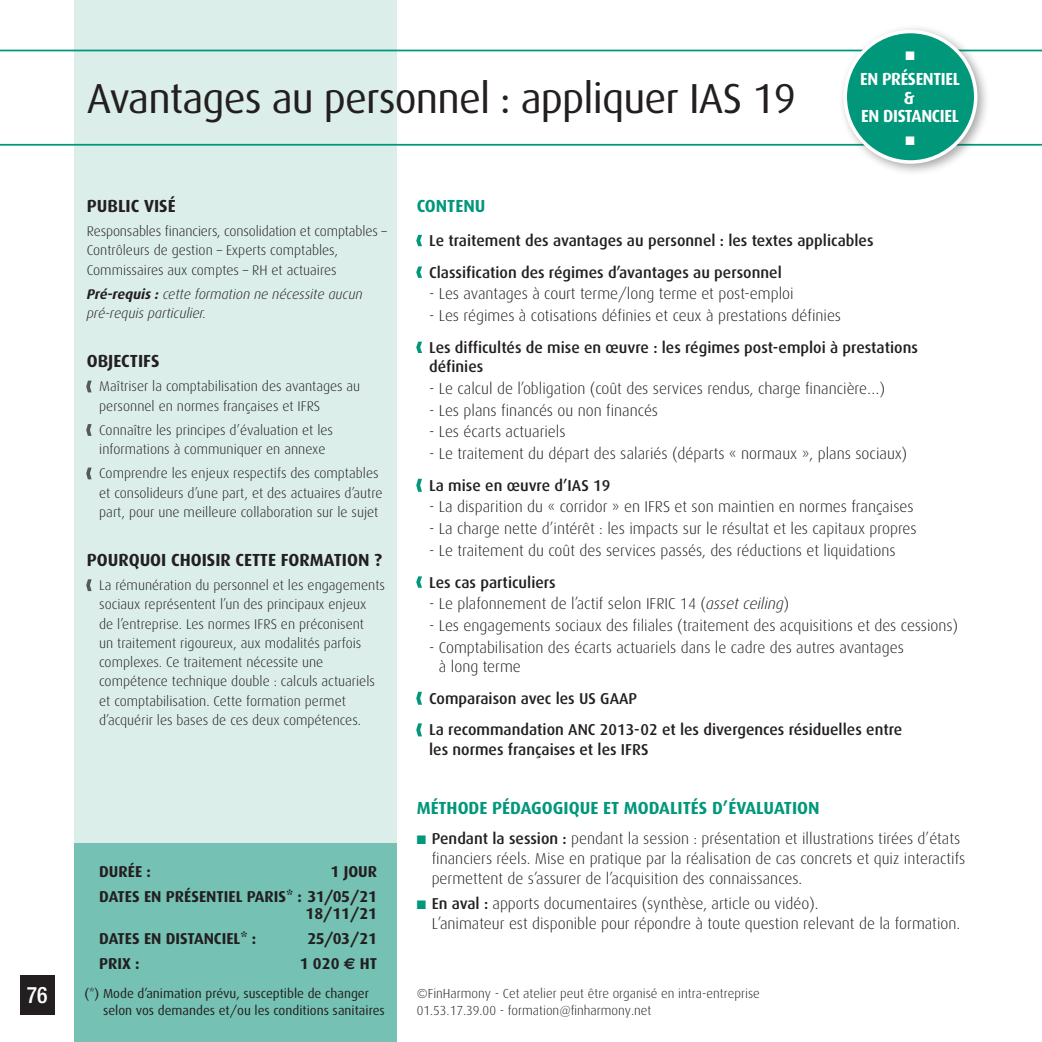
<style>
.page{position:relative;width:1042px;height:1042px;background:#fff}
.page>*{position:absolute;margin:0;border:0;box-sizing:border-box;transform-origin:0 0}
.t1{font:42px "Dax";letter-spacing:-.02em;color:#231f20}
.t2{font:500 condensed 22.75px "Helvetica Neue LT Std";color:#fff;scale:.95 1}
.PUBLIC{font:700 17.5px "Dax";color:#231f20}
.CONTENU{font:700 17.5px "Dax";color:#00977a}
.t3{font:700 17.5px/18.4px "Dax";letter-spacing:-.02em;color:#fff;text-align:center;scale:.95 1}
.Body-CONTENU{font:300 15.75px/19.2px "Dax";color:#231f20}
.Body-METHODE-PEDAG{font:300 15.75px/20.1px "Dax";color:#231f20}
.ss-Titre-CONTENU{font:500 15.75px/19.2px "Dax";color:#231f20}
.DUREE-PRESENTIEL{font:700 15.75px/17.5px "Dax";color:#231f20;text-align:right}
.Body-PUBLIC{font:300 14px/19.2px "Dax";color:#231f20}
.Body-Ital-PUBLIC{font:italic 300 14px/19.2px "Dax";color:#231f20}
.t4{font:300 13.12px/16.6px "Dax";color:#231f20}
.DUREE-JOURS{font:13.12px/16.6px "Dax";color:#231f20}
.t5{font:12.25px "Zapf Dingbats Std";color:#fff}
.s1{font-weight:700}
.s2{color:#57585a}
.s3{font-family:"Euro Sans"}
.s4{color:#00977a}
.s5{font-style:italic}
.s6{font-weight:500}
</style>
<div class="page">
<div style="left:20px;top:975px;width:35px;height:39px;background:#231f20"></div>
<div style="left:74px;top:0;width:323px;height:1042px;background:#dbeee9"></div>
<hr style="left:0;top:144px;width:1042px;height:2px;background:#00977a">
<hr style="left:0;top:50px;width:1042px;height:1px;background:#00977a">
<svg style="left:86px;top:380px;width:6px;height:13px"></svg>
<svg style="left:86px;top:424px;width:6px;height:12px"></svg>
<svg style="left:86px;top:467px;width:6px;height:13px"></svg>
<svg style="left:86px;top:579px;width:6px;height:13px"></svg>
<div style="left:74px;top:843px;width:323px;height:199px;background:#75c1b3"></div>
<div style="left:838px;top:24px;width:152px;height:153px;background:#231f20;opacity:.4"></div>
<div style="left:845px;top:32px;width:130px;height:130px;background:#00977a;border-radius:50%"></div>
<div style="left:843px;top:30px;width:134px;height:134px;border:4px solid #fff;border-radius:50%"></div>
<svg style="left:416px;top:234px;width:6px;height:13px"></svg>
<svg style="left:416px;top:266px;width:6px;height:12px"></svg>
<svg style="left:416px;top:341px;width:6px;height:12px"></svg>
<svg style="left:416px;top:478px;width:6px;height:14px"></svg>
<svg style="left:416px;top:576px;width:6px;height:12px"></svg>
<svg style="left:416px;top:691px;width:6px;height:14px"></svg>
<svg style="left:416px;top:723px;width:6px;height:14px"></svg>
<p class="t2" style="left:27px;top:981px;width:23px">76</p>
<p class="t1" style="left:87px;top:75px;width:710px">Avantages au personnel : appliquer IAS 19</p>
<p class="t5" style="left:905px;top:50px;width:11px">■</p>
<p class="t3" style="left:860px;top:70px;width:107px">EN PRÉSENTIEL &amp;<br>EN DISTANCIEL</p>
<p class="t5" style="left:905px;top:135px;width:11px">■</p>
<p class="PUBLIC" style="left:87px;top:196px;width:90px">PUBLIC VISÉ</p>
<p class="Body-PUBLIC" style="left:87px;top:222px;width:302px">Responsables financiers, consolidation et comptables –<br>Contrôleurs de gestion – Experts comptables,<br>Commissaires aux comptes – RH et actuaires</p>
<p class="Body-Ital-PUBLIC" style="left:87px;top:284px;width:277px"><span class="s1">Pré-requis :</span> cette formation ne nécessite aucun pré-requis particulier.</p>
<p class="PUBLIC" style="left:87px;top:351px;width:74px">OBJECTIFS</p>
<p class="Body-PUBLIC" style="left:99px;top:377px;width:262px;text-indent:-12px"><span class="s2">❬</span> Maîtriser la comptabilisation des avantages au personnel en normes françaises et IFRS</p>
<p class="Body-PUBLIC" style="left:87px;top:420px;width:248px;text-align:center"><span class="s2">❬</span> Connaître les principes d’évaluation et les informations à communiquer en annexe</p>
<p class="Body-PUBLIC" style="left:99px;top:464px;width:285px;text-indent:-12px"><span class="s2">❬</span> Comprendre les enjeux respectifs des comptables et consolideurs d’une part, et des actuaires d’autre part, pour une meilleure collaboration sur le sujet</p>
<p class="PUBLIC" style="left:87px;top:550px;width:297px">POURQUOI CHOISIR CETTE FORMATION ?</p>
<p class="Body-PUBLIC" style="left:99px;top:576px;width:287px;text-indent:-12px"><span class="s2">❬</span> La rémunération du personnel et les engagements sociaux représentent l’un des principaux enjeux<br>de l’entreprise. Les normes IFRS en préconisent<br>un traitement rigoureux, aux modalités parfois complexes. Ce traitement nécessite une compétence technique double : calculs actuariels et comptabilisation. Cette formation permet d’acquérir les bases de ces deux compétences.</p>
<p class="DUREE-PRESENTIEL" style="left:99px;top:862px;width:53px">DURÉE :</p>
<p class="DUREE-PRESENTIEL" style="left:331px;top:862px;width:48px">1 JOUR</p>
<p class="DUREE-PRESENTIEL" style="left:99px;top:887px;width:279px">DATES EN PRÉSENTIEL PARIS* : 31/05/21<br>18/11/21</p>
<p class="DUREE-PRESENTIEL" style="left:99px;top:930px;width:159px">DATES EN DISTANCIEL* :</p>
<p class="DUREE-PRESENTIEL" style="left:307px;top:930px;width:71px">25/03/21</p>
<p class="DUREE-PRESENTIEL" style="left:99px;top:955px;width:42px">PRIX :</p>
<p class="DUREE-PRESENTIEL" style="left:300px;top:955px;width:79px">1 020 <span class="s3">€</span> HT</p>
<p class="DUREE-JOURS" style="left:103px;top:985px;width:283px;text-indent:-19px">(*) Mode d’animation prévu, susceptible de changer selon vos demandes et/ou les conditions sanitaires</p>
<p class="CONTENU" style="left:417px;top:196px;width:70px">CONTENU</p>
<p class="ss-Titre-CONTENU" style="left:417px;top:231px;width:458px"><span class="s4">❬</span> Le traitement des avantages au personnel : les textes applicables</p>
<p class="ss-Titre-CONTENU" style="left:417px;top:263px;width:366px"><span class="s4">❬</span> Classification des régimes d’avantages au personnel</p>
<p class="Body-CONTENU" style="left:429px;top:284px;width:366px">- Les avantages à court terme/long terme et post-emploi</p>
<p class="Body-CONTENU" style="left:429px;top:306px;width:413px">- Les régimes à cotisations définies et ceux à prestations définies</p>
<p class="ss-Titre-CONTENU" style="left:429px;top:338px;width:490px;text-indent:-12px"><span class="s4">❬</span> Les difficultés de mise en œuvre : les régimes post-emploi à prestations définies</p>
<p class="Body-CONTENU" style="left:429px;top:379px;width:457px">- Le calcul de l’obligation (coût des services rendus, charge financière…)</p>
<p class="Body-CONTENU" style="left:429px;top:401px;width:230px">- Les plans financés ou non financés</p>
<p class="Body-CONTENU" style="left:429px;top:422px;width:138px">- Les écarts actuariels</p>
<p class="Body-CONTENU" style="left:429px;top:444px;width:480px">- Le traitement du départ des salariés (départs « normaux », plans sociaux)</p>
<p class="ss-Titre-CONTENU" style="left:417px;top:476px;width:195px"><span class="s4">❬</span> La mise en œuvre d’IAS 19</p>
<p class="Body-CONTENU" style="left:429px;top:497px;width:486px">- La disparition du « corridor » en IFRS et son maintien en normes françaises</p>
<p class="Body-CONTENU" style="left:429px;top:519px;width:489px">- La charge nette d’intérêt : les impacts sur le résultat et les capitaux propres</p>
<p class="Body-CONTENU" style="left:429px;top:541px;width:468px">- Le traitement du coût des services passés, des réductions et liquidations</p>
<p class="ss-Titre-CONTENU" style="left:417px;top:572px;width:140px"><span class="s4">❬</span> Les cas particuliers</p>
<p class="Body-CONTENU" style="left:429px;top:594px;width:362px">- Le plafonnement de l’actif selon IFRIC 14 (<span class="s5">asset ceiling</span>)</p>
<p class="Body-CONTENU" style="left:429px;top:616px;width:530px">- Les engagements sociaux des filiales (traitement des acquisitions et des cessions)</p>
<p class="Body-CONTENU" style="left:439px;top:638px;width:466px;text-indent:-10px">- Comptabilisation des écarts actuariels dans le cadre des autres avantages à long terme</p>
<p class="ss-Titre-CONTENU" style="left:417px;top:689px;width:222px"><span class="s4">❬</span> Comparaison avec les US GAAP</p>
<p class="ss-Titre-CONTENU" style="left:429px;top:720px;width:474px;text-indent:-12px"><span class="s4">❬</span> La recommandation ANC 2013-02 et les divergences résiduelles entre les normes françaises et les IFRS</p>
<p class="CONTENU" style="left:417px;top:797px;width:404px">MÉTHODE PÉDAGOGIQUE ET MODALITÉS D’ÉVALUATION</p>
<p class="Body-METHODE-PEDAG" style="left:432px;top:828px;width:535px;text-indent:-15px"><span class="s4">■</span> <span class="s6">Pendant la session :</span> pendant la session : présentation et illustrations tirées d’états financiers réels. Mise en pratique par la réalisation de cas concrets et quiz interactifs permettent de s’assurer de l’acquisition des connaissances.</p>
<p class="Body-METHODE-PEDAG" style="left:432px;top:893px;width:530px;text-indent:-15px"><span class="s4">■</span> <span class="s6">En aval :</span> apports documentaires (synthèse, article ou vidéo).<br>L’animateur est disponible pour répondre à toute question relevant de la formation.</p>
<p class="t4" style="left:417px;top:985px;width:344px">©FinHarmony - Cet atelier peut être organisé en intra-entreprise<br>01.53.17.39.00 - formation@finharmony.net</p>
</div>
